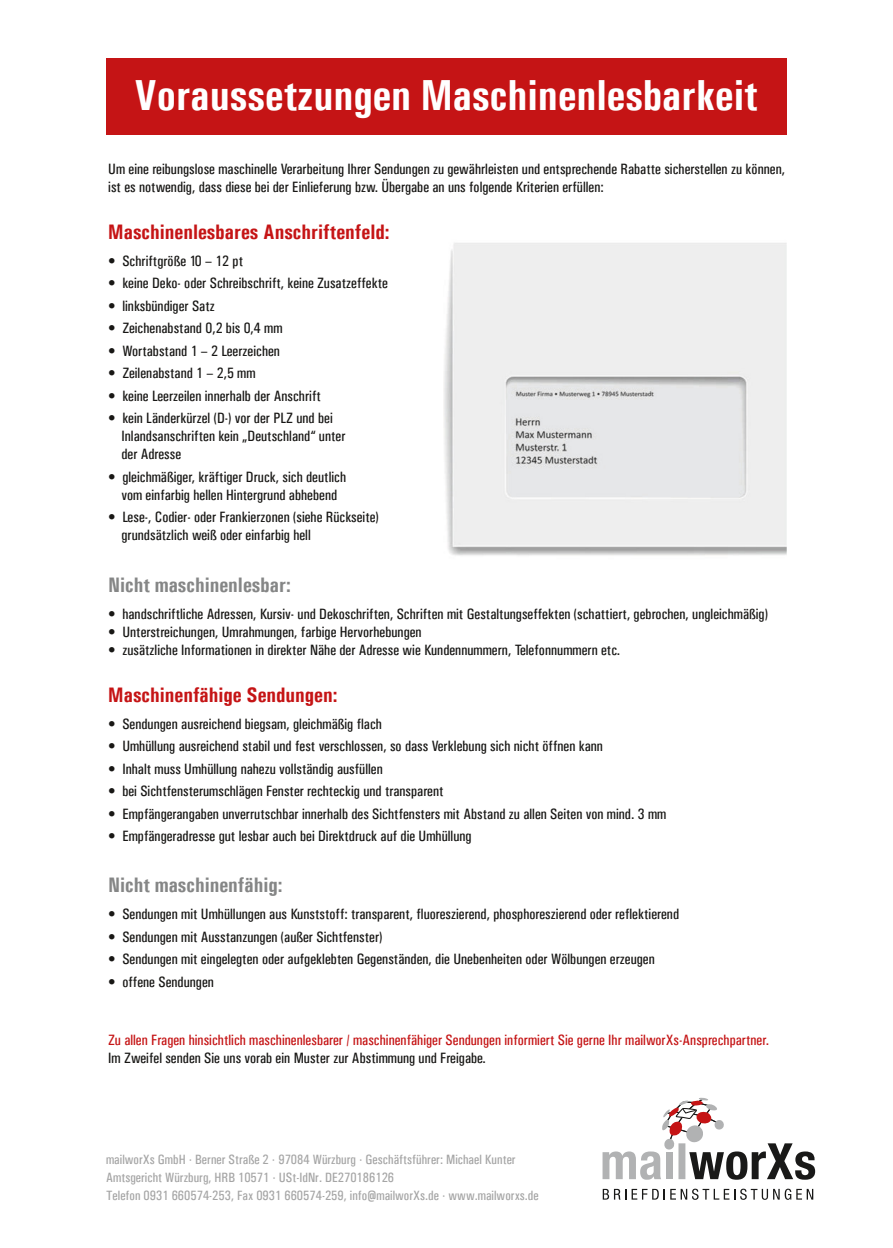
<style>
.page{position:relative;width:893px;height:1248px;background:#fff}
.page>*{position:absolute;margin:0;border:0;box-sizing:border-box;transform-origin:0 0}
.t1{font:700 condensed 43.5px "Univers";color:#fff}
.t2{font:700 condensed 21px "Univers";color:#c51415}
.t3{font:700 condensed 21px "Univers";color:#858686}
.t4{font:15px/18px "Univers Condensed";color:#181715}
.t5{font:15px "Univers Condensed";color:#c51415}
.t6{font:13.5px/18px "Univers Condensed";color:#a5a5a5}
.s1{font-family:"Calibri"}
</style>
<div class="page">
<img style="left:443px;top:243px;width:344px;height:313px">
<div style="left:106px;top:58px;width:681px;height:77px;background:#c51415"></div>
<svg style="left:603px;top:1188px;width:210px;height:12px"></svg>
<svg style="left:602px;top:1097px;width:213px;height:83px"></svg>
<h1 class="t1" style="left:134px;top:80px;width:625px">Voraussetzungen Maschinenlesbarkeit</h1>
<p class="t4" style="left:108px;top:161px;width:678px">Um eine reibungslose maschinelle Verarbeitung Ihrer Sendungen zu gewährleisten und entsprechende Rabatte sicherstellen zu können, ist es notwendig, dass diese bei der Einlieferung bzw. Übergabe an uns folgende Kriterien erfüllen:</p>
<h2 class="t2" style="left:108px;top:224px;width:283px">Maschinenlesbares Anschriftenfeld:</h2>
<p class="t4" style="left:108px;top:253px;width:136px">• Schriftgröße 10 – 12 pt</p>
<p class="t4" style="left:108px;top:276px;width:281px">• keine Deko- oder Schreibschrift, keine Zusatzeffekte</p>
<p class="t4" style="left:108px;top:298px;width:108px">• linksbündiger Satz</p>
<p class="t4" style="left:108px;top:321px;width:176px">• Zeichenabstand 0,2 bis 0,4 mm</p>
<p class="t4" style="left:108px;top:343px;width:173px">• Wortabstand 1 – 2 Leerzeichen</p>
<p class="t4" style="left:108px;top:366px;width:149px">• Zeilenabstand 1 – 2,5 mm</p>
<p class="t4" style="left:108px;top:388px;width:214px">• keine Leerzeilen innerhalb der Anschrift</p>
<p class="t4" style="left:121px;top:411px;width:226px;text-indent:-13px">• kein Länderkürzel (D-) vor der PLZ und bei<br>Inlandsanschriften kein „Deutschland“ unter der Adresse</p>
<p class="t4" style="left:108px;top:469px;width:239px;text-align:center">• gleichmäßiger, kräftiger Druck, sich deutlich vom einfarbig hellen Hintergrund abhebend</p>
<p class="t4" style="left:121px;top:510px;width:259px;text-indent:-13px">• Lese-, Codier- oder Frankierzonen (siehe Rückseite) grundsätzlich weiß oder einfarbig hell</p>
<h2 class="t3" style="left:108px;top:577px;width:184px">Nicht maschinenlesbar:</h2>
<p class="t4" style="left:108px;top:606px;width:661px">• handschriftliche Adressen, Kursiv- und Dekoschriften, Schriften mit Gestaltungseffekten (schattiert, gebrochen, ungleichmäßig)</p>
<p class="t4" style="left:108px;top:624px;width:315px">• Unterstreichungen, Umrahmungen, farbige Hervorhebungen</p>
<p class="t4" style="left:108px;top:642px;width:513px">• zusätzliche Informationen in direkter Nähe der Adresse wie Kundennummern, Telefonnummern etc.</p>
<h2 class="t2" style="left:108px;top:687px;width:231px">Maschinenfähige Sendungen:</h2>
<p class="t4" style="left:108px;top:716px;width:275px">• Sendungen ausreichend biegsam, gleichmäßig flach</p>
<p class="t4" style="left:108px;top:738px;width:496px">• Umhüllung ausreichend stabil und fest verschlossen, so dass Verklebung sich nicht öffnen kann</p>
<p class="t4" style="left:108px;top:761px;width:276px">• Inhalt muss Umhüllung nahezu vollständig ausfüllen</p>
<p class="t4" style="left:108px;top:783px;width:337px">• bei Sichtfensterumschlägen Fenster rechteckig und transparent</p>
<p class="t4" style="left:108px;top:806px;width:559px">• Empfängerangaben unverrutschbar innerhalb des Sichtfensters mit Abstand zu allen Seiten von mind. 3 mm</p>
<p class="t4" style="left:108px;top:828px;width:365px">• Empfängeradresse gut lesbar auch bei Direktdruck auf die Umhüllung</p>
<h2 class="t3" style="left:108px;top:878px;width:176px">Nicht maschinenfähig:</h2>
<p class="t4" style="left:108px;top:906px;width:572px">• Sendungen mit Umhüllungen aus Kunststoff: transparent, fluoreszierend, phosphoreszierend oder reflektierend</p>
<p class="t4" style="left:108px;top:929px;width:276px">• Sendungen mit Ausstanzungen (außer Sichtfenster)</p>
<p class="t4" style="left:108px;top:951px;width:548px">• Sendungen mit eingelegten oder aufgeklebten Gegenständen, die Unebenheiten oder Wölbungen erzeugen</p>
<p class="t4" style="left:108px;top:974px;width:107px">• offene Sendungen</p>
<p class="t5" style="left:108px;top:1035px;width:662px">Zu allen Fragen hinsichtlich maschinenlesbarer / maschinenfähiger Sendungen informiert Sie gerne Ihr mailworXs-Ansprechpartner.</p>
<p class="t4" style="left:108px;top:1050px;width:379px">Im Zweifel senden Sie uns vorab ein Muster zur Abstimmung und Freigabe.</p>
<p class="t6" style="left:106px;top:1151px;width:434px">mailworXs GmbH <span class="s1">·</span> Berner Straße 2 <span class="s1">·</span> 97084 Würzburg <span class="s1">·</span> Geschäftsführer: Michael Kunter<br>Amtsgericht Würzburg, HRB 10571 <span class="s1">·</span> USt-IdNr. DE270186126<br>Telefon 0931 660574-253, Fax 0931 660574-259, info@mailworXs.de <span class="s1">·</span> www.mailworxs.de</p>
</div>
